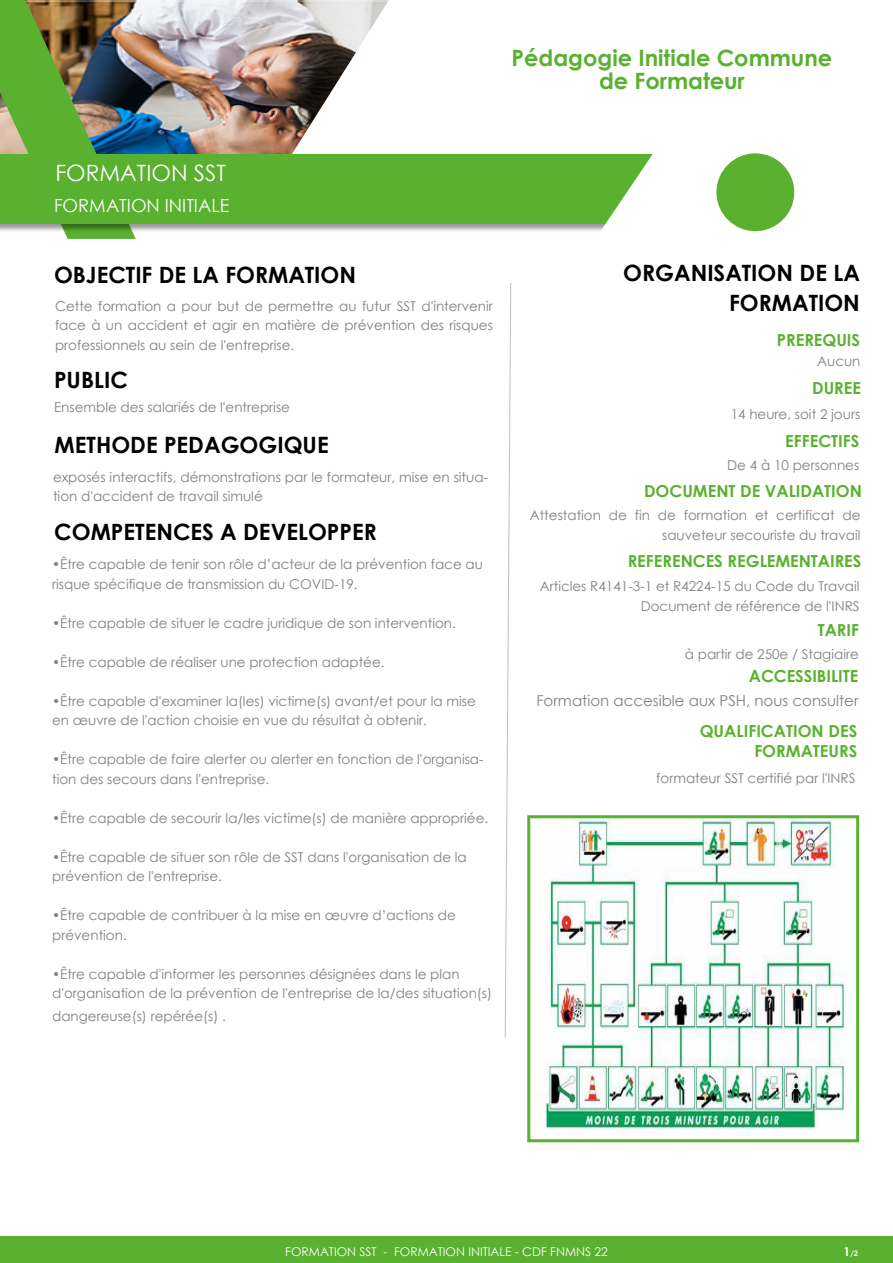
<style>
.page{position:relative;width:893px;height:1263px;background:#fff}
.page>*{position:absolute;margin:0;border:0;box-sizing:border-box;transform-origin:0 0}
.t1{font:700 22.5px/29.8px "Century Gothic";color:#000;text-align:right}
.t2{font:700 22.5px/22.5px "Century Gothic";color:#5ab12f;text-align:center}
.t3{font:22.5px "Century Gothic";color:#fff}
.t4{font:18px "Century Gothic";color:#fff}
.t5{font:700 16.5px/19.8px "Century Gothic";color:#5ab12f;text-align:right}
.t6{font:15px "Century Gothic";color:#808080}
.t7{font:13.5px/19.5px "Century Gothic";color:#808080}
.t8{font:12px "Century Gothic";color:#fff}
.t9{font:700 7.5px "Century Gothic";color:#fff}
.s1{font-size:12px}
</style>
<div class="page">
<img style="left:543px;top:819px;width:307px;height:310px">
<img style="left:136px;top:0;width:152px;height:153px">
<div style="left:716px;top:153px;width:78px;height:78px;background:#5ab12f;border-radius:50%"></div>
<div style="left:0;top:1236px;width:893px;height:27px;background:#5ab12f"></div>
<svg style="left:288px;top:0;width:101px;height:153px"></svg>
<img style="left:0;top:0;width:136px;height:239px">
<img style="left:0;top:153px;width:574px;height:82px">
<div style="left:0;top:155px;width:654px;height:69px;background:#5ab12f"></div>
<svg style="left:574px;top:154px;width:80px;height:77px"></svg>
<svg style="left:504px;top:283px;width:8px;height:755px"></svg>
<div style="left:527px;top:815px;width:332px;height:327px;border:3px solid #5ab12f"></div>
<h1 class="t2" style="left:512px;top:46px;width:322px">Pédagogie Initiale Commune de Formateur</h1>
<h1 class="t3" style="left:55px;top:157px;width:172px">FORMATION SST</h1>
<h2 class="t4" style="left:54px;top:193px;width:177px">FORMATION INITIALE</h2>
<h1 class="t1" style="left:54px;top:259px;width:304px">OBJECTIF DE LA FORMATION</h1>
<p class="t7" style="left:55px;top:296px;width:439px;text-align:justify">Cette formation a pour but de permettre au futur SST d'intervenir face à un accident et agir en matière de prévention des risques professionnels au sein de l'entreprise.</p>
<h1 class="t1" style="left:54px;top:364px;width:75px">PUBLIC</h1>
<p class="t7" style="left:54px;top:397px;width:238px">Ensemble des salariés de l'entreprise</p>
<h1 class="t1" style="left:55px;top:428px;width:276px">METHODE PEDAGOGIQUE</h1>
<p class="t7" style="left:53px;top:467px;width:437px">exposés interactifs, démonstrations par le formateur, mise en situa&shy;tion d'accident de travail simulé</p>
<h1 class="t1" style="left:54px;top:516px;width:324px">COMPETENCES A DEVELOPPER</h1>
<p class="t7" style="left:52px;top:555px;width:432px">•Être capable de tenir son rôle d’acteur de la prévention face au risque spécifique de transmission du COVID-19.</p>
<p class="t7" style="left:52px;top:613px;width:405px">•Être capable de situer le cadre juridique de son intervention.</p>
<p class="t7" style="left:52px;top:652px;width:334px">•Être capable de réaliser une protection adaptée.</p>
<p class="t7" style="left:52px;top:691px;width:425px">•Être capable d'examiner la(les) victime(s) avant/et pour la mise en œuvre de l'action choisie en vue du résultat à obtenir.</p>
<p class="t7" style="left:52px;top:750px;width:433px">•Être capable de faire alerter ou alerter en fonction de l'organisa&shy;tion des secours dans l'entreprise.</p>
<p class="t7" style="left:52px;top:808px;width:438px">•Être capable de secourir la/les victime(s) de manière appropriée.</p>
<p class="t7" style="left:52px;top:847px;width:416px">•Être capable de situer son rôle de SST dans l'organisation de la prévention de l'entreprise.</p>
<p class="t7" style="left:52px;top:906px;width:405px">•Être capable de contribuer à la mise en œuvre d’actions de prévention.</p>
<p class="t7" style="left:52px;top:964px;width:442px">•Être capable d'informer les personnes désignées dans le plan d'organisation de la prévention de l'entreprise de la/des situation(s)</p>
<p class="t7" style="left:52px;top:1006px;width:175px">dangereuse(s) repérée(s) .</p>
<h1 class="t1" style="left:623px;top:257px;width:238px">ORGANISATION DE LA<br>FORMATION</h1>
<p class="t5" style="left:777px;top:330px;width:85px">PREREQUIS</p>
<p class="t5" style="left:812px;top:377px;width:50px">DUREE</p>
<p class="t7" style="left:817px;top:351px;width:45px">Aucun</p>
<p class="t7" style="left:731px;top:404px;width:131px">14 heure, soit 2 jours</p>
<p class="t5" style="left:785px;top:430px;width:76px">EFFECTIFS</p>
<p class="t7" style="left:727px;top:455px;width:134px">De 4 à 10 personnes</p>
<p class="t5" style="left:644px;top:480px;width:220px">DOCUMENT DE VALIDATION</p>
<p class="t7" style="left:530px;top:505px;width:332px;text-align:right">Attestation de fin de formation et certificat de sauveteur secouriste du travail</p>
<p class="t5" style="left:628px;top:551px;width:235px">REFERENCES REGLEMENTAIRES</p>
<p class="t7" style="left:540px;top:576px;width:321px;text-align:right">Articles R4141-3-1 et R4224-15 du Code du Travail<br>Document de référence de l'INRS</p>
<p class="t5" style="left:818px;top:619px;width:43px">TARIF</p>
<p class="t7" style="left:685px;top:644px;width:175px">à partir de 250e / Stagiaire</p>
<p class="t5" style="left:749px;top:665px;width:111px">ACCESSIBILITE</p>
<p class="t6" style="left:536px;top:690px;width:324px">Formation accesible aux PSH, nous consulter</p>
<p class="t5" style="left:700px;top:720px;width:159px">QUALIFICATION DES<br>FORMATEURS</p>
<p class="t7" style="left:656px;top:768px;width:201px">formateur SST certifié par l'INRS</p>
<p class="t8" style="left:285px;top:1243px;width:324px">FORMATION SST - FORMATION INITIALE - CDF FNMNS 22</p>
<p class="t9" style="left:844px;top:1248px;width:16px"><span class="s1">1</span>/2</p>
</div>
